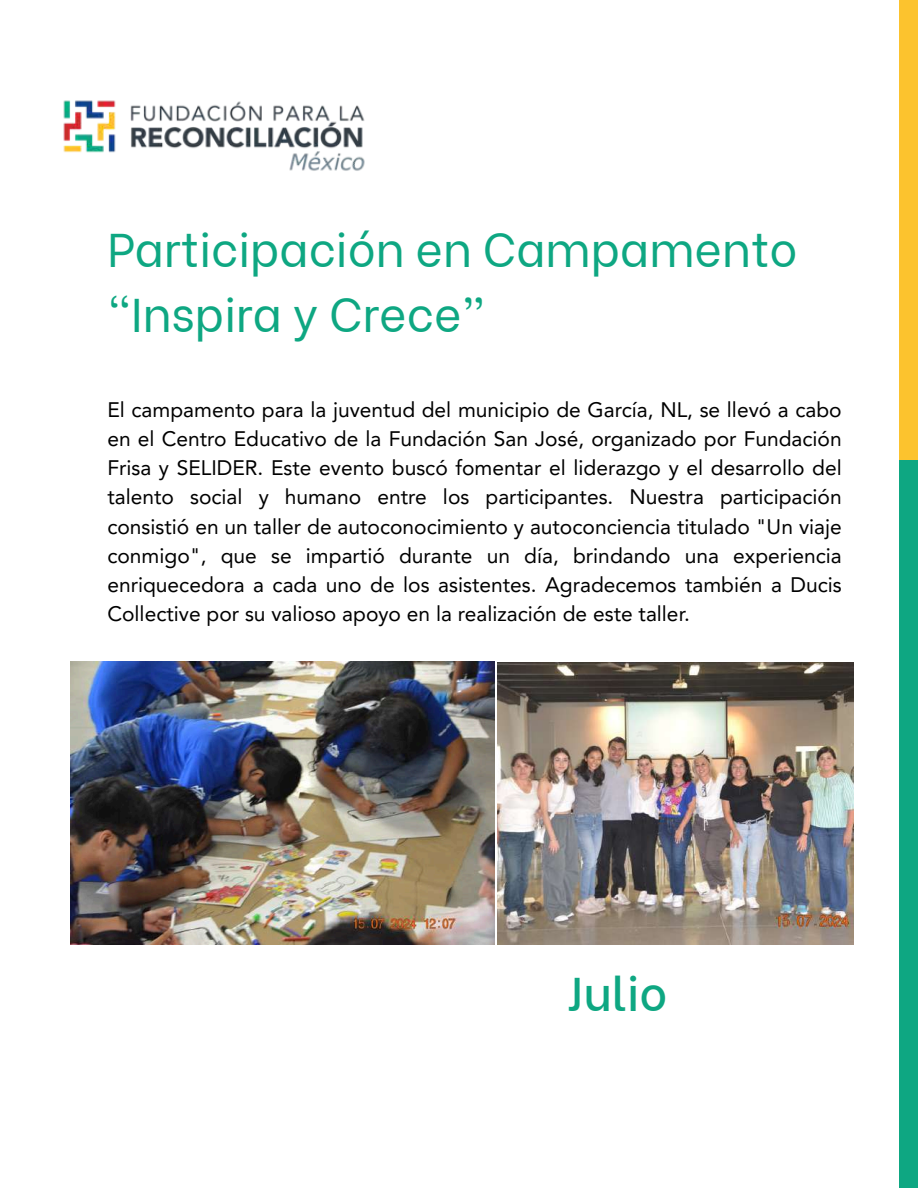
<style>
.page{position:relative;width:918px;height:1188px;background:#fff}
.page>*{position:absolute;margin:0;border:0;box-sizing:border-box;transform-origin:0 0}
.t1{font:47.25px/65.2px "Be Vietnam";color:#0ea782}
.t2{font:500 47.25px "Be Vietnam";color:#0ea782}
.t3{font:21px/29.2px "Avenir LT Pro";color:#000;text-align:justify}
</style>
<div class="page">
<div style="left:900px;top:459px;width:18px;height:729px;background:#0ea782"></div>
<div style="left:900px;top:0;width:18px;height:459px;background:#fcc32e"></div>
<img style="left:63px;top:100px;width:302px;height:71px">
<img style="left:498px;top:663px;width:355px;height:281px">
<img style="left:70px;top:662px;width:424px;height:282px">
<h1 class="t1" style="left:107px;top:212px;width:692px">Participación en Campamento “Inspira y Crece”</h1>
<p class="t3" style="left:107px;top:397px;width:736px">El campamento para la juventud del municipio de García, NL, se llevó a cabo en el Centro Educativo de la Fundación San José, organizado por Fundación Frisa y SELIDER. Este evento buscó fomentar el liderazgo y el desarrollo del talento social y humano entre los participantes. Nuestra participación consistió en un taller de autoconocimiento y autoconciencia titulado "Un viaje conmigo", que se impartió durante un día, brindando una experiencia enriquecedora a cada uno de los asistentes. Agradecemos también a Ducis Collective por su valioso apoyo en la realización de este taller.</p>
<h1 class="t2" style="left:567px;top:955px;width:102px">Julio</h1>
</div>
